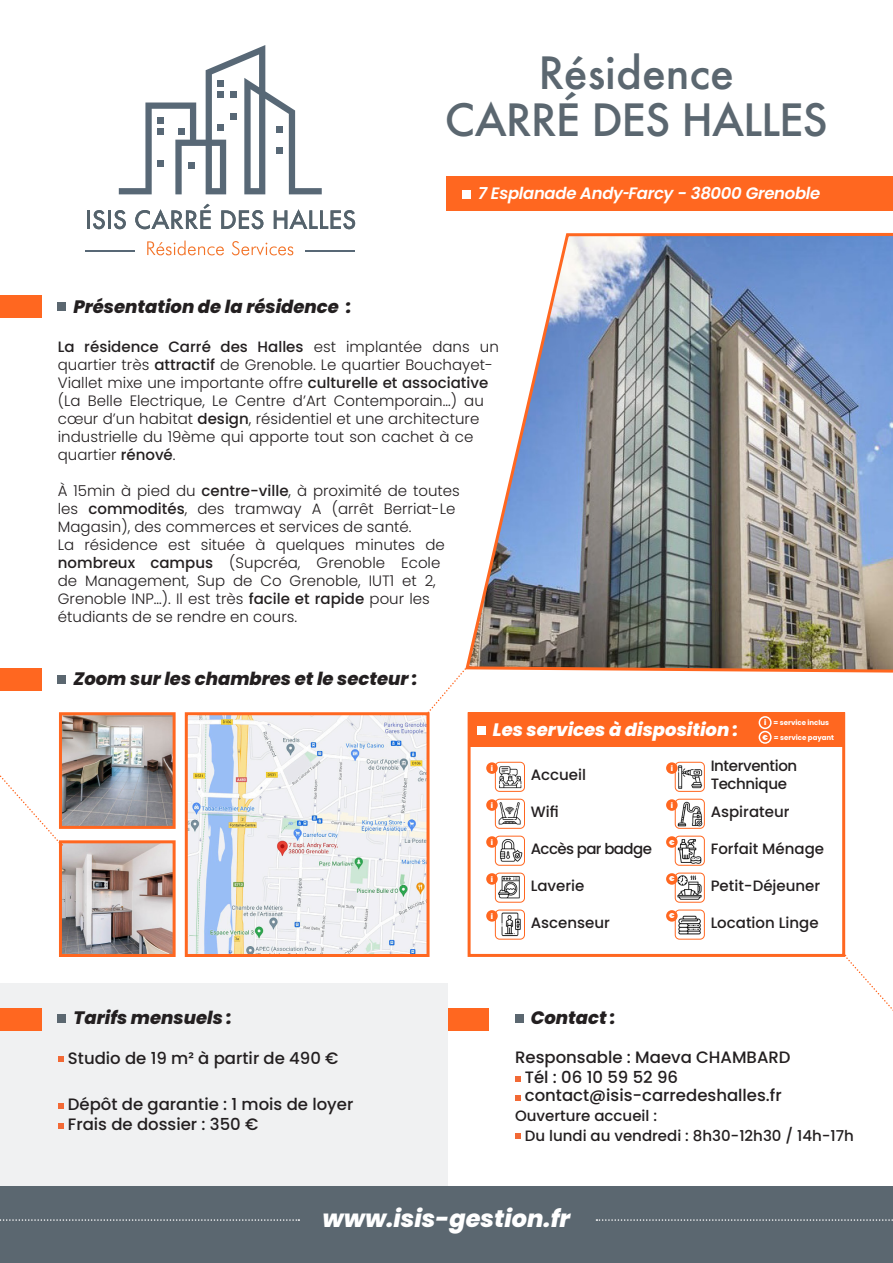
<style>
.page{position:relative;width:893px;height:1263px;background:#fff}
.page>*{position:absolute;margin:0;border:0;box-sizing:border-box;transform-origin:0 0}
.t1{font:500 43.2px "Futura";letter-spacing:-.025em;color:#5b6770}
.t2{font:500 43.2px "Futura";color:#5b6770}
.t3{font:italic 800 24px "Poppins";color:#fff}
.t4{font:italic 800 18px "Poppins";color:#231f20}
.t5{font:italic 800 18px "Poppins";color:#fff}
.t6{font:500 16.5px/19.8px "Poppins";color:#231f20}
.t7{font:italic 600 16.5px "Poppins";letter-spacing:-.02em;color:#fff}
.t8{font:300 15px/18px "Poppins";color:#231f20}
.t9{font:500 15px "Poppins";color:#231f20}
.t10{font:500 15px/18px "Poppins";letter-spacing:-.025em;color:#231f20}
.t11{font:500 15px "Poppins";letter-spacing:-.04em;color:#231f20}
.t12{font:700 7.05px "Poppins";color:#fff}
.t13{font:900 7.05px "Poppins";color:#fff}
.s1{font-weight:500}
.s2{font-weight:900}
</style>
<div class="page">
<svg style="left:428px;top:670px;width:97px;height:103px"></svg>
<div style="left:0;top:983px;width:447px;height:280px;background:#f0f1f2"></div>
<svg style="left:119px;top:45px;width:203px;height:149px"></svg>
<hr style="left:305px;top:250px;width:50px;height:2px;background:#586876">
<hr style="left:85px;top:250px;width:50px;height:2px;background:#586876">
<svg style="left:147px;top:241px;width:77px;height:14px"></svg>
<svg style="left:232px;top:241px;width:61px;height:15px"></svg>
<hr style="left:87px;top:210px;width:3px;height:19px;background:#55636c">
<svg style="left:93px;top:210px;width:12px;height:19px"></svg>
<hr style="left:108px;top:210px;width:3px;height:19px;background:#55636c">
<svg style="left:114px;top:210px;width:12px;height:19px"></svg>
<svg style="left:135px;top:204px;width:76px;height:25px"></svg>
<svg style="left:221px;top:210px;width:42px;height:19px"></svg>
<svg style="left:274px;top:209px;width:81px;height:20px"></svg>
<svg style="left:58px;top:1056px;width:5px;height:5px"></svg>
<svg style="left:58px;top:1103px;width:5px;height:6px"></svg>
<svg style="left:58px;top:1123px;width:5px;height:5px"></svg>
<svg style="left:515px;top:1076px;width:5px;height:5px"></svg>
<svg style="left:515px;top:1096px;width:5px;height:5px"></svg>
<svg style="left:515px;top:1133px;width:5px;height:6px"></svg>
<div style="left:446px;top:177px;width:447px;height:34px;background:#ff6720"></div>
<div style="left:468px;top:712px;width:377px;height:35px;background:#ff6720"></div>
<div style="left:0;top:295px;width:41px;height:23px;background:#ff6720"></div>
<div style="left:0;top:1008px;width:41px;height:23px;background:#ff6720"></div>
<div style="left:448px;top:1008px;width:41px;height:23px;background:#ff6720"></div>
<img style="left:63px;top:844px;width:109px;height:109px">
<div style="left:59px;top:840px;width:117px;height:117px;border:3px solid #ff6720"></div>
<img style="left:63px;top:716px;width:109px;height:109px">
<div style="left:59px;top:712px;width:117px;height:117px;border:3px solid #ff6720"></div>
<img style="left:189px;top:716px;width:237px;height:237px">
<div style="left:185px;top:712px;width:245px;height:245px;border:3px solid #ff6720"></div>
<div style="left:0;top:1186px;width:893px;height:77px;background:#5b6770"></div>
<div style="left:462px;top:190px;width:8px;height:9px;background:#fff"></div>
<div style="left:58px;top:303px;width:8px;height:8px;background:#5b6770"></div>
<div style="left:58px;top:675px;width:8px;height:8px;background:#5b6770"></div>
<div style="left:58px;top:1014px;width:8px;height:8px;background:#5b6770"></div>
<div style="left:515px;top:1014px;width:9px;height:8px;background:#5b6770"></div>
<img style="left:463px;top:232px;width:430px;height:443px">
<div style="left:468px;top:712px;width:377px;height:245px;border:3px solid #ff6720"></div>
<svg style="left:843px;top:954px;width:50px;height:57px"></svg>
<svg style="left:0;top:668px;width:62px;height:178px"></svg>
<div style="left:477px;top:726px;width:9px;height:9px;background:#fff"></div>
<img style="left:495px;top:762px;width:29px;height:28px">
<div style="left:495px;top:762px;width:30px;height:30px;border:1px solid #ff6720;border-radius:4px"></div>
<img style="left:676px;top:762px;width:27px;height:28px">
<div style="left:675px;top:762px;width:30px;height:30px;border:1px solid #ff6720;border-radius:4px"></div>
<img style="left:496px;top:799px;width:28px;height:28px">
<div style="left:495px;top:799px;width:30px;height:30px;border:1px solid #ff6720;border-radius:4px"></div>
<img style="left:678px;top:802px;width:24px;height:24px">
<div style="left:675px;top:799px;width:30px;height:30px;border:1px solid #ff6720;border-radius:4px"></div>
<img style="left:496px;top:836px;width:28px;height:28px">
<div style="left:495px;top:836px;width:30px;height:30px;border:1px solid #ff6720;border-radius:4px"></div>
<img style="left:676px;top:836px;width:28px;height:28px">
<div style="left:675px;top:836px;width:30px;height:30px;border:1px solid #ff6720;border-radius:4px"></div>
<img style="left:495px;top:873px;width:29px;height:29px">
<div style="left:495px;top:873px;width:30px;height:29px;border:1px solid #ff6720;border-radius:4px"></div>
<img style="left:675px;top:873px;width:29px;height:29px">
<div style="left:675px;top:873px;width:30px;height:29px;border:1px solid #ff6720;border-radius:4px"></div>
<img style="left:495px;top:910px;width:29px;height:29px">
<div style="left:495px;top:910px;width:30px;height:29px;border:1px solid #ff6720;border-radius:4px"></div>
<img style="left:675px;top:910px;width:29px;height:29px">
<div style="left:675px;top:910px;width:30px;height:29px;border:1px solid #ff6720;border-radius:4px"></div>
<div style="left:486px;top:762px;width:12px;height:12px;background:#ff6720;border-radius:50%"></div>
<div style="left:666px;top:762px;width:12px;height:12px;background:#ff6720;border-radius:50%"></div>
<div style="left:486px;top:799px;width:12px;height:12px;background:#ff6720;border-radius:50%"></div>
<div style="left:666px;top:799px;width:12px;height:12px;background:#ff6720;border-radius:50%"></div>
<div style="left:486px;top:836px;width:12px;height:12px;background:#ff6720;border-radius:50%"></div>
<div style="left:666px;top:836px;width:12px;height:12px;background:#ff6720;border-radius:50%"></div>
<div style="left:486px;top:873px;width:12px;height:12px;background:#ff6720;border-radius:50%"></div>
<div style="left:666px;top:873px;width:12px;height:12px;background:#ff6720;border-radius:50%"></div>
<div style="left:486px;top:910px;width:12px;height:12px;background:#ff6720;border-radius:50%"></div>
<div style="left:666px;top:910px;width:12px;height:12px;background:#ff6720;border-radius:50%"></div>
<div style="left:759px;top:716px;width:13px;height:13px;border:2px solid #fff;border-radius:50%"></div>
<div style="left:759px;top:731px;width:13px;height:13px;border:2px solid #fff;border-radius:50%"></div>
<svg style="left:596px;top:1219px;width:297px;height:2px"></svg>
<svg style="left:0;top:1219px;width:299px;height:2px"></svg>
<p class="t2" style="left:538px;top:44px;width:197px">Résidence</p>
<p class="t1" style="left:445px;top:91px;width:384px">CARRÉ DES HALLES</p>
<p class="t4" style="left:73px;top:296px;width:280px">Présentation de la résidence :</p>
<p class="t7" style="left:478px;top:183px;width:344px">7 Esplanade Andy-Farcy - 38000 Grenoble</p>
<p class="t8" style="left:58px;top:338px;width:442px"><span class="s1">La résidence Carré des Halles</span> est implantée dans un quartier très <span class="s1">attractif</span> de Grenoble. Le quartier Bouchayet-Viallet mixe une importante offre <span class="s1">culturelle et associative </span>(La Belle Electrique, Le Centre d’Art Contemporain…) au cœur d’un habitat <span class="s1">design</span>, résidentiel et une architecture industrielle du 19ème qui apporte tout son cachet à ce quartier <span class="s1">rénové</span>.</p>
<p class="t8" style="left:58px;top:482px;width:403px">À 15min à pied du <span class="s1">centre-ville</span>, à proximité de toutes les <span class="s1">commodités</span>, des tramway A (arrêt Berriat-Le<br>Magasin), des commerces et services de santé.</p>
<p class="t8" style="left:58px;top:536px;width:389px">La résidence est située à quelques minutes de <span class="s1">nombreux campus</span> (Supcréa, Grenoble Ecole de Management, Sup de Co Grenoble, IUT1 et 2, Grenoble INP…). Il est très <span class="s1">facile et rapide</span> pour les étudiants de se rendre en cours.</p>
<p class="t4" style="left:73px;top:668px;width:346px">Zoom sur les chambres et le secteur :</p>
<p class="t4" style="left:74px;top:1007px;width:160px">Tarifs mensuels :</p>
<p class="t6" style="left:68px;top:1048px;width:272px">Studio de 19 m² à partir de 490 €</p>
<p class="t6" style="left:68px;top:1095px;width:287px">Dépôt de garantie : 1 mois de loyer<br>Frais de dossier : 350 €</p>
<p class="t12" style="left:764px;top:719px;width:67px"><span class="s2">i</span> = service inclus</p>
<p class="t5" style="left:493px;top:720px;width:247px">Les services à disposition :</p>
<p class="t9" style="left:531px;top:766px;width:57px">Accueil</p>
<p class="t10" style="left:711px;top:757px;width:88px">Intervention<br>Technique</p>
<p class="t9" style="left:531px;top:803px;width:29px">Wifi</p>
<p class="t9" style="left:711px;top:803px;width:80px">Aspirateur</p>
<p class="t11" style="left:531px;top:840px;width:123px">Accès par badge</p>
<p class="t9" style="left:711px;top:840px;width:115px">Forfait Ménage</p>
<p class="t9" style="left:531px;top:877px;width:55px">Laverie</p>
<p class="t9" style="left:711px;top:877px;width:111px">Petit-Déjeuner</p>
<p class="t9" style="left:531px;top:913px;width:81px">Ascenseur</p>
<p class="t9" style="left:711px;top:913px;width:109px">Location Linge</p>
<p class="t12" style="left:762px;top:733px;width:73px"><span class="s2">€</span> = service payant</p>
<p class="t13" style="left:491px;top:764px;width:4px">i</p>
<p class="t13" style="left:671px;top:764px;width:4px">i</p>
<p class="t13" style="left:491px;top:801px;width:4px">i</p>
<p class="t13" style="left:671px;top:801px;width:4px">i</p>
<p class="t13" style="left:491px;top:838px;width:4px">i</p>
<p class="t13" style="left:669px;top:838px;width:7px">€</p>
<p class="t13" style="left:491px;top:875px;width:4px">i</p>
<p class="t13" style="left:491px;top:912px;width:4px">i</p>
<p class="t13" style="left:669px;top:875px;width:7px">€</p>
<p class="t13" style="left:669px;top:912px;width:7px">€</p>
<p class="t4" style="left:531px;top:1007px;width:86px">Contact :</p>
<p class="t6" style="left:515px;top:1047px;width:277px">Responsable : Maeva CHAMBARD</p>
<p class="t6" style="left:525px;top:1067px;width:155px">Tél : 06 10 59 52 96</p>
<p class="t6" style="left:525px;top:1085px;width:258px">contact@isis-carredeshalles.fr</p>
<p class="t9" style="left:515px;top:1107px;width:144px">Ouverture accueil :</p>
<p class="t9" style="left:525px;top:1126px;width:331px">Du lundi au vendredi : 8h30-12h30 / 14h-17h</p>
<p class="t3" style="left:323px;top:1204px;width:249px">www.isis-gestion.fr</p>
</div>
